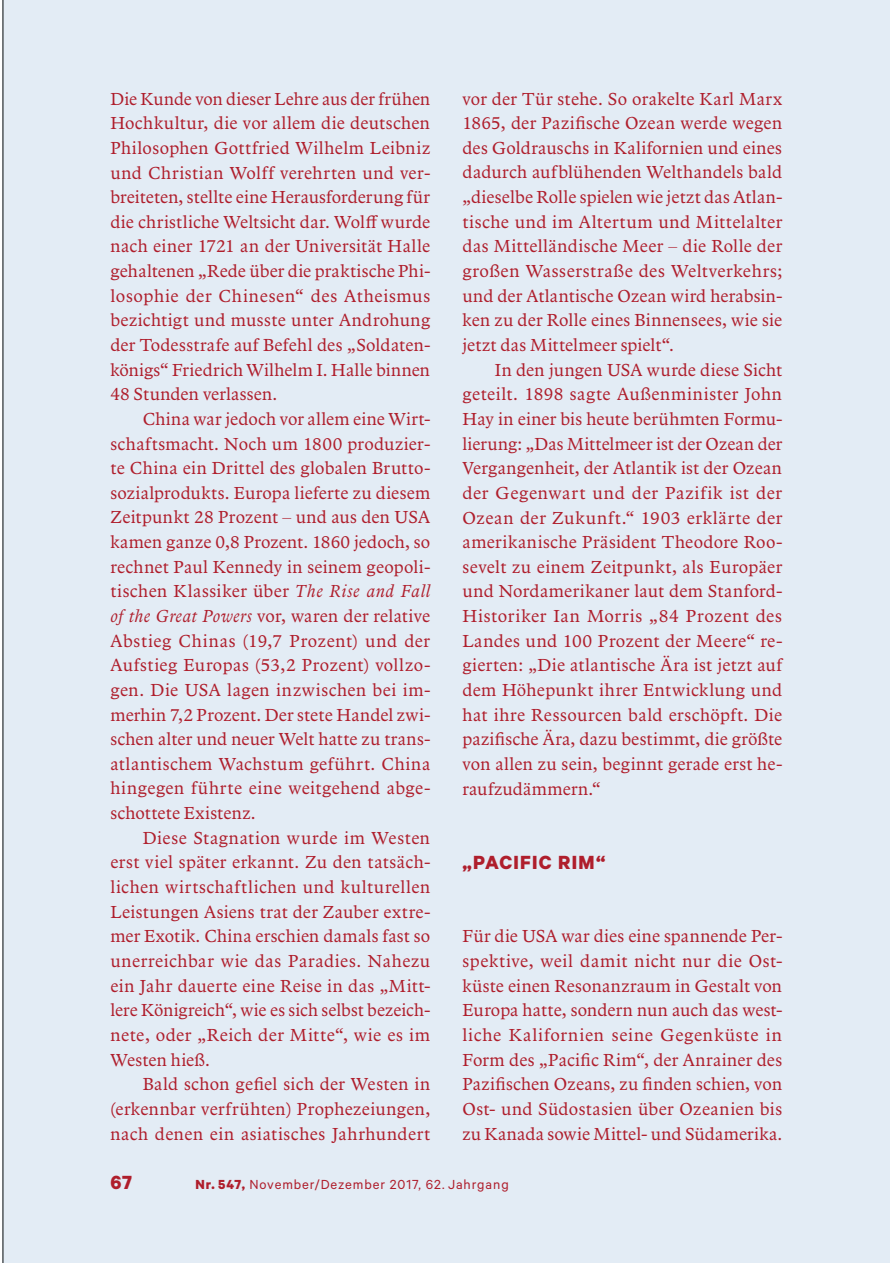
<style>
.page{position:relative;width:893px;height:1263px;background:#fff}
.page>*{position:absolute;margin:0;border:0;box-sizing:border-box;transform-origin:0 0}
.t1{font:700 21.45px "Calibre";letter-spacing:.055em;color:#af1e2c}
.t2{font:18px/24.6px "Arbesco DT";letter-spacing:.015em;color:#af1e2c;text-align:justify}
.t3{font:14.85px "Calibre";letter-spacing:.06em;color:#af1e2c}
.s1{font-style:italic}
.s2{font-weight:700}
</style>
<div class="page">
<div style="left:3px;top:0;width:887px;height:1263px;background:#e3ecf5"></div>
<hr style="left:3px;top:0;width:1px;height:1263px;background:#040809">
<p class="t2" style="left:110px;top:88px;width:321px">Die Kunde von dieser Lehre aus der frühen Hochkultur, die vor allem die deutschen Philosophen Gottfried Wilhelm Leibniz und Christian Wolff verehrten und ver&shy;breiteten, stellte eine Herausforderung für die christliche Weltsicht dar. Wolff wurde nach einer 1721 an der Universität Halle gehaltenen „Rede über die praktische Phi&shy;losophie der Chinesen“ des Atheismus bezichtigt und musste unter Androhung der Todesstrafe auf Befehl des „Soldaten&shy;königs“ Friedrich Wilhelm I. Halle binnen 48 Stunden verlassen.</p>
<p class="t2" style="left:110px;top:408px;width:321px;text-indent:32px">China war jedoch vor allem eine Wirt&shy;schaftsmacht. Noch um 1800 produzier&shy;te China ein Drittel des globalen Brutto&shy;sozial produkts. Europa lieferte zu diesem Zeitpunkt 28 Prozent – und aus den USA kamen ganze 0,8 Prozent. 1860 jedoch, so rechnet Paul Kennedy in seinem geopoli&shy;tischen Klassiker über <span class="s1">The Rise and Fall of the Great Powers</span> vor, waren der relative Abstieg Chinas (19,7 Prozent) und der Aufstieg Europas (53,2 Prozent) vollzo&shy;gen. Die USA lagen inzwischen bei im&shy;merhin 7,2 Prozent. Der stete Handel zwi&shy;schen alter und neuer Welt hatte zu trans&shy;atlantischem Wachstum geführt. China hingegen führte eine weitgehend abge&shy;schottete Existenz.</p>
<p class="t2" style="left:110px;top:827px;width:321px;text-indent:32px">Diese Stagnation wurde im Westen erst viel später erkannt. Zu den tatsäch&shy;lichen wirtschaftlichen und kulturellen Leistungen Asiens trat der Zauber extre&shy;mer Exotik. China erschien damals fast so unerreichbar wie das Paradies. Nahezu ein Jahr dauerte eine Reise in das „Mitt&shy;lere Königreich“, wie es sich selbst bezeich&shy;nete, oder „Reich der Mitte“, wie es im Westen hieß.</p>
<p class="t2" style="left:110px;top:1073px;width:321px;text-indent:32px">Bald schon gefiel sich der Westen in (erkennbar verfrühten) Prophezeiungen, nach denen ein asiatisches Jahrhundert</p>
<p class="t2" style="left:462px;top:87px;width:321px">vor der Tür stehe. So orakelte Karl Marx 1865, der Pazifische Ozean werde wegen des Goldrauschs in Kalifornien und eines dadurch aufblühenden Welthandels bald „dieselbe Rolle spielen wie jetzt das Atlan&shy;tische und im Altertum und Mittelalter das Mittelländische Meer – die Rolle der großen Wasserstraße des Weltverkehrs; und der Atlantische Ozean wird herabsin&shy;ken zu der Rolle eines Binnensees, wie sie jetzt das Mittelmeer spielt“.</p>
<p class="t2" style="left:462px;top:359px;width:321px;text-indent:32px">In den jungen USA wurde diese Sicht geteilt. 1898 sagte Außenminister John Hay in einer bis heute berühmten Formu&shy;lierung: „Das Mittelmeer ist der Ozean der Vergangenheit, der Atlantik ist der Ozean der Gegenwart und der Pazifik ist der Ozean der Zukunft.“ 1903 erklärte der amerikanische Präsident Theodore Roo&shy;sevelt zu einem Zeitpunkt, als Europäer und Nordamerikaner laut dem Stanford-Historiker Ian Morris „84 Prozent des Landes und 100 Prozent der Meere“ re&shy;gierten: „Die atlantische Ära ist jetzt auf dem Höhepunkt ihrer Entwicklung und hat ihre Ressourcen bald erschöpft. Die pazifische Ära, dazu bestimmt, die größte von allen zu sein, beginnt gerade erst he&shy;raufzudämmern.“</p>
<p class="t1" style="left:462px;top:854px;width:144px">„PACIFIC RIM“</p>
<p class="t2" style="left:462px;top:925px;width:321px">Für die USA war dies eine spannende Per&shy;spektive, weil damit nicht nur die Ost&shy;küste einen Resonanzraum in Gestalt von Europa hatte, sondern nun auch das west&shy;liche Kalifornien seine Gegenküste in Form des „Pacific Rim“, der Anrainer des Pazifischen Ozeans, zu finden schien, von Ost- und Südostasien über Ozeanien bis zu Kanada sowie Mittel- und Südamerika.</p>
<p class="t1" style="left:110px;top:1175px;width:23px">67</p>
<p class="t3" style="left:195px;top:1179px;width:315px"><span class="s2">Nr. 547,</span> November/Dezember 2017, 62. Jahrgang</p>
</div>
